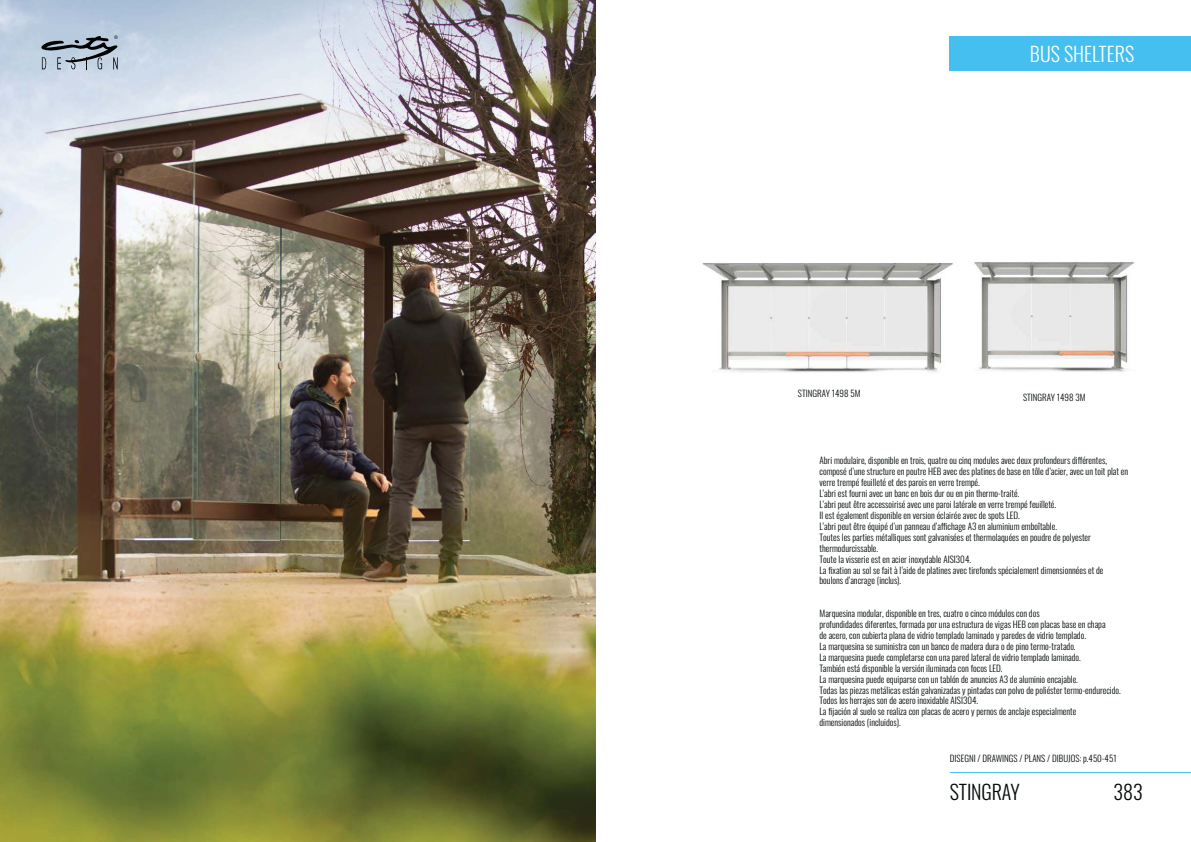
<style>
.page{position:relative;width:1191px;height:842px;background:#fff}
.page>*{position:absolute;margin:0;border:0;box-sizing:border-box;transform-origin:0 0}
.t1{font:20px "Oswald";letter-spacing:-.01em;color:#040909}
.t2{font:20px "Oswald";color:#fff}
.t3{font:9.1px/10.9px "Oswald";color:#040909}
.t4{font:9px "Oswald";color:#040909}
</style>
<div class="page">
<img style="left:0;top:0;width:595px;height:842px">
<svg style="left:41px;top:35px;width:77px;height:34px;background:#8f9ca9"></svg>
<hr style="left:950px;top:772px;width:241px;height:1px;background:#44bfef">
<div style="left:950px;top:37px;width:241px;height:34px;background:#44bfef"></div>
<img style="left:974px;top:262px;width:160px;height:111px">
<img style="left:702px;top:263px;width:251px;height:109px">
<p class="t4" style="left:798px;top:386px;width:64px">STINGRAY 1498 5M</p>
<h1 class="t2" style="left:1030px;top:38px;width:106px">BUS SHELTERS</h1>
<p class="t4" style="left:1023px;top:390px;width:64px">STINGRAY 1498 3M</p>
<p class="t3" style="left:819px;top:455px;width:310px">Abri modulaire, disponible en trois, quatre ou cinq modules avec deux profondeurs différentes, composé d’une structure en poutre HEB avec des platines de base en tôle d’acier, avec un toit plat en verre trempé feuilleté et des parois en verre trempé.<br>L’abri est fourni avec un banc en bois dur ou en pin thermo-traité.<br>L’abri peut être accessoirisé avec une paroi latérale en verre trempé feuilleté.<br>Il est également disponible en version éclairée avec de spots LED.<br>L’abri peut être équipé d’un panneau d’affichage A3 en aluminium emboîtable.<br>Toutes les parties métalliques sont galvanisées et thermolaquées en poudre de polyester thermodurcissable.<br>Toute la visserie est en acier inoxydable AISI304.<br>La fixation au sol se fait à l’aide de platines avec tirefonds spécialement dimensionnées et de boulons d’ancrage (inclus).</p>
<p class="t3" style="left:819px;top:608px;width:303px">Marquesina modular, disponible en tres, cuatro o cinco módulos con dos<br>profundidades diferentes, formada por una estructura de vigas HEB con placas base en chapa<br>de acero, con cubierta plana de vidrio templado laminado y paredes de vidrio templado.<br>La marquesina se suministra con un banco de madera dura o de pino termo-tratado.<br>La marquesina puede completarse con una pared lateral de vidrio templado laminado.<br>También está disponible la versión iluminada con focos LED.<br>La marquesina puede equiparse con un tablón de anuncios A3 de aluminio encajable.<br>Todas las piezas metálicas están galvanizadas y pintadas con polvo de poliéster termo-endurecido.<br>Todos los herrajes son de acero inoxidable AISI304.<br>La fijación al suelo se realiza con placas de acero y pernos de anclaje especialmente dimensionados (incluidos).</p>
<p class="t4" style="left:950px;top:751px;width:168px">DISEGNI / DRAWINGS / PLANS / DIBUJOS: p.450-451</p>
<h1 class="t1" style="left:950px;top:776px;width:71px">STINGRAY</h1>
<h1 class="t1" style="left:1113px;top:776px;width:31px">383</h1>
</div>
